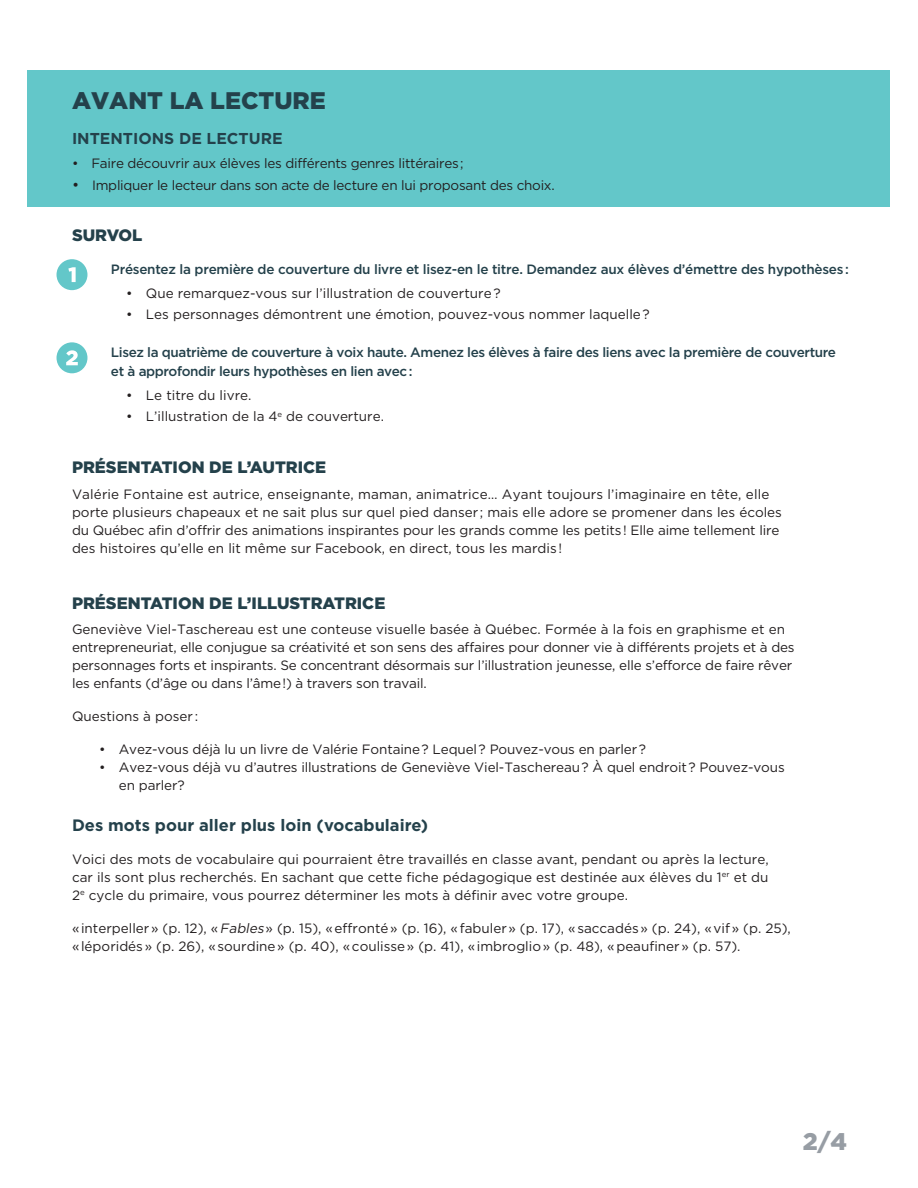
<style>
.page{position:relative;width:918px;height:1188px;background:#fff}
.page>*{position:absolute;margin:0;border:0;box-sizing:border-box;transform-origin:0 0}
.AvantLaLecture__VERT{font:900 24px "Gotham";color:#24414b}
.t1{font:900 24px "Gotham";color:#979da4}
.QuestionsDe__Orange2{font:900 16.5px "Gotham";color:#24414b}
.Questions2__Rouge4{font:700 16.5px "Gotham";color:#24414b}
.QuestionsDe__Orange2-2{font:700 15.75px "Gotham";color:#24414b}
.Questions2__Rouge4-2{font:13.5px/18px "Gotham";color:#231f20}
.Questions__Mauve3{font:500 13.5px/19.5px "Gotham";letter-spacing:-.03em;color:#24414b}
.Questions2__Rouge4-3{font:13.5px "Gotham";letter-spacing:-.02em;color:#231f20}
.s1{font-size:15px}
.s2{font-style:italic}
</style>
<div class="page">
<div style="left:28px;top:70px;width:862px;height:137px;background:#63c7c9"></div>
<div style="left:57px;top:259px;width:30px;height:31px;background:#63c7c9;border-radius:50%"></div>
<svg style="left:68px;top:267px;width:8px;height:15px"></svg>
<div style="left:57px;top:342px;width:30px;height:31px;background:#63c7c9;border-radius:50%"></div>
<svg style="left:66px;top:350px;width:12px;height:15px"></svg>
<p class="AvantLaLecture__VERT" style="left:72px;top:87px;width:255px">AVANT LA LECTURE</p>
<p class="QuestionsDe__Orange2-2" style="left:72px;top:128px;width:212px">INTENTIONS DE LECTURE</p>
<p class="Questions2__Rouge4-3" style="left:72px;top:155px;width:393px">•- Faire découvrir aux élèves les différents genres littéraires;</p>
<p class="Questions2__Rouge4-3" style="left:72px;top:178px;width:484px"><span class="s1">•-</span> Impliquer le lecteur dans son acte de lecture en lui proposant des choix.</p>
<p class="QuestionsDe__Orange2" style="left:72px;top:226px;width:72px">SURVOL</p>
<p class="Questions__Mauve3" style="left:111px;top:260px;width:739px">Présentez la première de couverture du livre et lisez-en le titre. Demandez aux élèves d’émettre des hypothèses :</p>
<p class="Questions2__Rouge4-2" style="left:126px;top:284px;width:376px">• Que remarquez-vous sur l’illustration de couverture?</p>
<p class="Questions2__Rouge4-2" style="left:126px;top:305px;width:525px">• Les personnages démontrent une émotion, pouvez-vous nommer laquelle?</p>
<p class="Questions__Mauve3" style="left:111px;top:342px;width:727px">Lisez la quatrième de couverture à voix haute. Amenez les élèves à faire des liens avec la première de couverture et à approfondir leurs hypothèses en lien avec :</p>
<p class="Questions2__Rouge4-2" style="left:126px;top:386px;width:127px">• Le titre du livre.</p>
<p class="Questions2__Rouge4-2" style="left:126px;top:407px;width:259px">• L’illustration de la 4<sup>e</sup> de couverture.</p>
<p class="QuestionsDe__Orange2" style="left:72px;top:458px;width:256px">PRÉSENTATION DE L’AUTRICE</p>
<p class="Questions2__Rouge4-2" style="left:72px;top:485px;width:712px">Valérie Fontaine est autrice, enseignante, maman, animatrice… Ayant toujours l’imaginaire en tête, elle porte plusieurs chapeaux et ne sait plus sur quel pied danser ; mais elle adore se promener dans les écoles du Québec afin d’offrir des animations inspirantes pour les grands comme les petits! Elle aime tellement lire des histoires qu’elle en lit même sur Facebook, en direct, tous les mardis !</p>
<p class="QuestionsDe__Orange2" style="left:72px;top:593px;width:315px">PRÉSENTATION DE L’ILLUSTRATRICE</p>
<p class="Questions2__Rouge4-2" style="left:72px;top:620px;width:724px">Geneviève Viel-Taschereau est une conteuse visuelle basée à Québec. Formée à la fois en graphisme et en entrepreneuriat, elle conjugue sa créativité et son sens des affaires pour donner vie à différents projets et à des personnages forts et inspirants. Se concentrant désormais sur l’illustration jeunesse, elle s’efforce de faire rêver les enfants (d’âge ou dans l’âme!) à travers son travail.</p>
<p class="Questions2__Rouge4-2" style="left:72px;top:707px;width:128px">Questions à poser :</p>
<p class="Questions2__Rouge4-2" style="left:99px;top:740px;width:549px">•- Avez-vous déjà lu un livre de Valérie Fontaine? Lequel? Pouvez-vous en parler?</p>
<p class="Questions2__Rouge4-2" style="left:119px;top:758px;width:667px;text-indent:-20px">•- Avez-vous déjà vu d’autres illustrations de Geneviève Viel-Taschereau? À quel endroit? Pouvez-vous en parler?</p>
<p class="Questions2__Rouge4" style="left:72px;top:814px;width:358px">Des mots pour aller plus loin (vocabulaire)</p>
<p class="Questions2__Rouge4-2" style="left:72px;top:850px;width:698px;text-align:justify">Voici des mots de vocabulaire qui pourraient être travaillés en classe avant, pendant ou après la lecture, car ils sont plus recherchés. En sachant que cette fiche pédagogique est destinée aux élèves du 1<sup>er</sup> et du 2<sup>e</sup> cycle du primaire, vous pourrez déterminer les mots à définir avec votre groupe.</p>
<p class="Questions2__Rouge4-2" style="left:72px;top:919px;width:720px">«interpeller» (p. 12), «<span class="s2">Fables</span>» (p. 15), «effronté» (p. 16), «fabuler» (p. 17), «saccadés» (p. 24), «vif» (p. 25), «léporidés» (p. 26), «sourdine» (p. 40), «coulisse» (p. 41), «imbroglio» (p. 48), «peaufiner» (p. 57).</p>
<h1 class="t1" style="left:803px;top:1128px;width:46px">2/4</h1>
</div>
